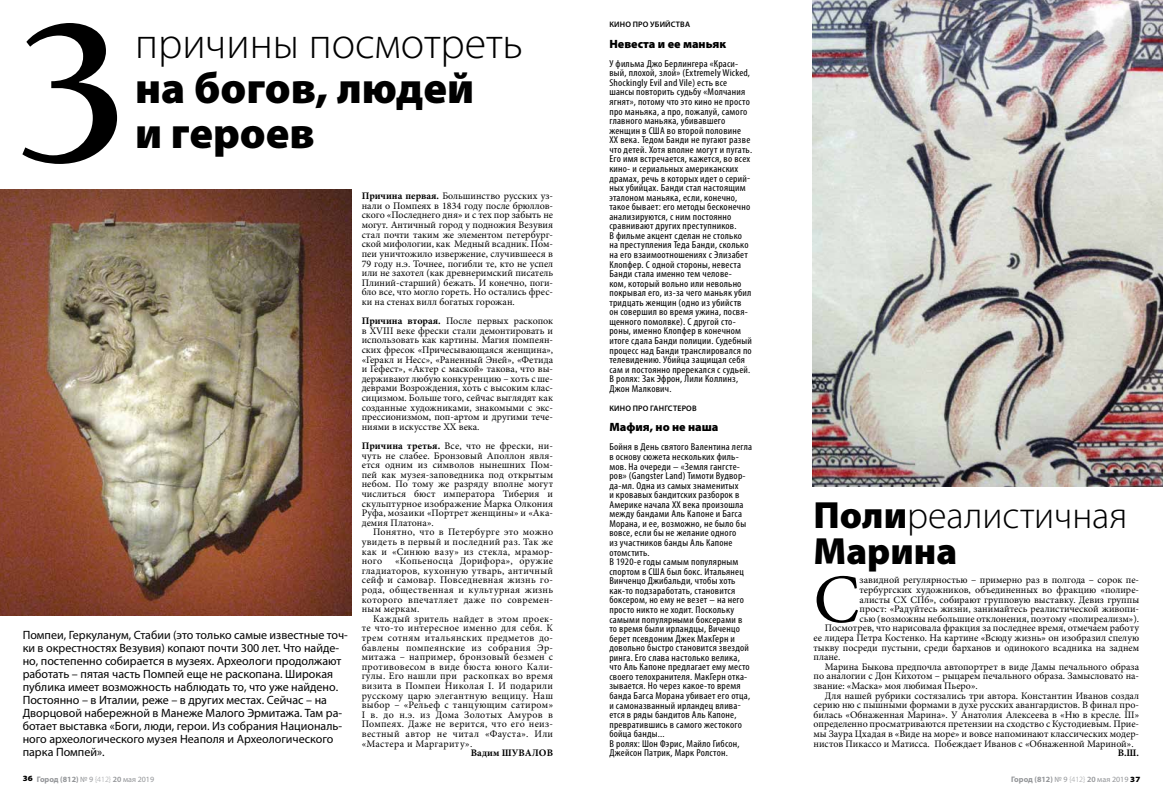
<style>
.page{position:relative;width:1163px;height:794px;background:#fff}
.page>*{position:absolute;margin:0;border:0;box-sizing:border-box;transform-origin:0 0}
.t1{font:69.1px "Minion Pro";color:#000}
.t2{font:900 44px/45px "Myriad Pro";color:#000}
.t3{font:300 44px "Myriad Pro";color:#000}
.t4{font:300 38px/36px "Myriad Pro";color:#000}
.t5{font:12px/13px "Myriad Pro";color:#000}
.t6{font:900 12px "Myriad Pro";color:#000}
.t7{font:10px/9.6px "Minion Pro";color:#000;text-align:justify}
.t8{font:condensed 10px/9.6px "Myriad Pro";letter-spacing:.02em;color:#000;scale:1.09 1}
.t9{font:700 10px "Minion Pro";letter-spacing:.005em;color:#000}
.t10{font:700 8px "Myriad Pro";color:#939598}
.t11{font:600 8px "Myriad Pro";letter-spacing:.08em;color:#000}
.s1{font-weight:700}
.s2{font-weight:900}
.s3{font-weight:900;color:#000}
.s4{font-weight:400}
.s5{font-weight:300}
.s6{font-weight:600}
</style>
<div class="page">
<img style="left:812px;top:0;width:350px;height:486px">
<svg style="left:22px;top:23px;width:95px;height:141px"></svg>
<img style="left:0;top:189px;width:351px;height:426px">
<h2 class="t3" style="left:135px;top:17px;width:389px">причины посмотреть</h2>
<h2 class="t2" style="left:135px;top:66px;width:340px">на богов, людей и героев</h2>
<p class="t7" style="left:361px;top:191px;width:193px"><span class="s1">Причина первая.</span> Большинство русских уз&shy;нали о Помпеях в 1834 году после брюллов&shy;ского «Последнего дня» и с тех пор забыть не могут. Античный город у подножия Везувия стал почти таким же элементом петербург&shy;ской мифологии, как Медный всадник. Пом&shy;пеи уничтожило извержение, случившееся в 79 году н.э. Точнее, погибли те, кто не успел или не захотел (как древнеримский писатель Плиний-старший) бежать. И конечно, поги&shy;бло все, что могло гореть. Но остались фрес&shy;ки на стенах вилл богатых горожан.</p>
<p class="t7" style="left:361px;top:316px;width:193px"><span class="s1">Причина вторая.</span> После первых раскопок в XVIII веке фрески стали демонтировать и использовать как картины. Магия помпеян&shy;ских фресок «Причесывающаяся женщина», «Геракл и Несс», «Раненный Эней», «Фетида и Гефест», «Актер с маской» такова, что вы&shy;держивают любую конкуренцию – хоть с ше&shy;деврами Возрождения, хоть с высоким клас&shy;сицизмом. Больше того, сейчас выглядят как созданные художниками, знакомыми с экс&shy;прессионизмом, поп-артом и другими тече&shy;ниями в искусстве ХХ века.</p>
<p class="t7" style="left:361px;top:441px;width:193px"><span class="s1">Причина третья.</span> Все, что не фрески, ни&shy;чуть не слабее. Бронзовый Аполлон явля&shy;ется одним из символов нынешних Пом&shy;пей как музея-заповедника под открытым небом. По тому же разряду вполне могут числиться бюст императора Тиберия и скульптурное изображение Марка Олкония Руфа, мозаики «Портрет женщины» и «Ака&shy;демия Платона».</p>
<p class="t7" style="left:361px;top:527px;width:193px;text-indent:11px">Понятно, что в Петербурге это можно увидеть в первый и последний раз. Так же как и «Синюю вазу» из стекла, мрамор&shy;ного</p>
<p class="t7" style="left:361px;top:556px;width:193px;text-indent:33px">«Копьеносца Дорифора», оружие гладиаторов, кухонную утварь, античный сейф и самовар. Повседневная жизнь го&shy;рода, общественная и культурная жизнь которого впечатляет даже по современ&shy;ным меркам.</p>
<p class="t7" style="left:361px;top:614px;width:193px;text-indent:11px">Каждый зритель найдет в этом проек&shy;те что-то интересное именно для себя. К трем сотням итальянских предметов до&shy;бавлены помпеянские из собрания Эр&shy;митажа – например, бронзовый безмен с противовесом в виде бюста юного Кали&shy;гулы. Его нашли при раскопках во время визита в Помпеи Николая I. И подарили русскому царю элегантную вещицу. Наш выбор – «Рельеф с танцующим сатиром» I в. до н.э. из Дома Золотых Амуров в Помпеях. Даже не верится, что его неиз&shy;вестный автор не читал «Фауста». Или «Мастера и Маргариту».</p>
<p class="t9" style="left:471px;top:746px;width:84px">Вадим Шувалов</p>
<p class="t5" style="left:23px;top:628px;width:327px">Помпеи, Геркуланум, Стабии (это только самые известные точ&shy;ки в окрестностях Везувия) копают почти 300 лет. Что найде&shy;но, постепенно собирается в музеях. Археологи продолжают работать – пятая часть Помпей еще не раскопана. Широкая публика имеет возможность наблюдать то, что уже найдено.<br>Постоянно – в Италии, реже – в других местах. Сейчас – на Дворцовой набережной в Манеже Малого Эрмитажа. Там ра&shy;ботает выставка «Боги, люди, герои. Из собрания Националь&shy;ного археологического музея Неаполя и Археологического парка Помпей».</p>
<p class="t11" style="left:609px;top:19px;width:30px">Кино про</p>
<p class="t11" style="left:650px;top:19px;width:36px">убийства</p>
<p class="t6" style="left:609px;top:37px;width:118px">Невеста и ее маньяк</p>
<p class="t8" style="left:609px;top:58px;width:132px">У фильма Джо Берлингера «Краси&shy;вый, плохой, злой» (Extremely Wicked, Shockingly Evil and Vile) есть все шансы повторить судьбу «Молчания ягнят», потому что это кино не просто про маньяка, а про, пожалуй, самого главного маньяка, убивавшего женщин в США во второй половине ХХ века. Тедом Банди не пугают разве что детей. Хотя вполне могут и пугать.<br>Его имя встречается, кажется, во всех кино- и сериальных американских драмах, речь в которых идет о серий&shy;ных убийцах. Банди стал настоящим эталоном маньяка, если, конечно, такое бывает: его методы бесконечно анализируются, с ним постоянно сравнивают других преступников.<br>В фильме акцент сделан не столько на преступления Теда Банди, сколько на его взаимоотношениях с Элизабет Клопфер. С одной стороны, невеста Банди стала именно тем челове-<br>ком, который вольно или невольно покрывал его, из-за чего маньяк убил тридцать женщин (одно из убийств он совершил во время ужина, посвя&shy;щенного помолвке). С другой сто&shy;роны, именно Клопфер в конечном итоге сдала Банди полиции. Судебный процесс над Банди транслировался по телевидению. Убийца защищал себя сам и постоянно пререкался с судьей.<br>В ролях: Зак Эфрон, Лили Коллинз, Джон Малкович.</p>
<p class="t11" style="left:609px;top:403px;width:30px">Кино про</p>
<p class="t11" style="left:650px;top:403px;width:38px">гангстеров</p>
<p class="t6" style="left:609px;top:420px;width:111px">Мафия, но не наша</p>
<p class="t8" style="left:609px;top:442px;width:132px">Бойня в День святого Валентина легла в основу сюжета нескольких филь&shy;мов. На очереди – «Земля гангсте&shy;ров» (Gangster Land) Тимоти Вудвор&shy;да-мл. Одна из самых знаменитых<br>и кровавых бандитских разборок в<br>Америке начала ХХ века произошла между бандами Аль Капоне и Багса<br>Морана, и ее, возможно, не было бы вовсе, если бы не желание одного<br>из участников банды Аль Капоне отомстить.<br>В 1920-е годы самым популярным спортом в США был бокс. Итальянец<br>Винченцо Джибальди, чтобы хоть как-то подзаработать, становится боксером, но ему не везет – на него просто никто не ходит. Поскольку самыми популярными боксерами в то время были ирландцы, Виченцо берет псевдоним Джек МакГерн и довольно быстро становится звездой ринга. Его слава настолько велика, что Аль Капоне предлагает ему место своего телохранителя. МакГерн отка&shy;зывается. Но через какое-то время банда Багса Морана убивает его отца, и самоназванный ирландец влива&shy;ется в ряды бандитов Аль Капоне, превратившись в самого жестокого бойца банды...<br>В ролях: Шон Фэрис, Майло Гибсон,<br>Джейсон Патрик, Марк Ролстон.</p>
<h3 class="t4" style="left:813px;top:497px;width:315px"><span class="s2">Поли</span>реалистичная<br><span class="s2">Марина</span></h3>
<h1 class="t1" style="left:813px;top:553px;width:47px">С</h1>
<p class="t7" style="left:859px;top:575px;width:281px">завидной регулярностью – примерно раз в полгода – сорок пе-</p>
<p class="t7" style="left:859px;top:585px;width:281px">тербургских художников, объединенных во фракцию «полире-</p>
<p class="t7" style="left:859px;top:594px;width:281px">алисты СХ СПб», собирают групповую выставку. Девиз группы</p>
<p class="t7" style="left:859px;top:604px;width:281px">прост: «Радуйтесь жизни, занимайтесь реалистической живопи-</p>
<p class="t7" style="left:859px;top:614px;width:281px">сью (возможны небольшие отклонения, поэтому «полиреализм»).</p>
<p class="t7" style="left:824px;top:623px;width:316px">Посмотрев, что нарисовала фракция за последнее время, отмечаем работу</p>
<p class="t7" style="left:813px;top:633px;width:327px">ее лидера Петра Костенко. На картине «Всюду жизнь» он изобразил спелую</p>
<p class="t7" style="left:813px;top:642px;width:327px">тыкву посреди пустыни, среди барханов и одинокого всадника на заднем</p>
<p class="t7" style="left:813px;top:652px;width:28px">плане.</p>
<p class="t7" style="left:824px;top:662px;width:316px">Марина Быкова предпочла автопортрет в виде Дамы печального образа</p>
<p class="t7" style="left:813px;top:671px;width:327px">по аналогии с Дон Кихотом – рыцарем печального образа. Замысловато на-</p>
<p class="t7" style="left:813px;top:681px;width:166px">звание: «Маска» моя любимая Пьеро».</p>
<p class="t7" style="left:824px;top:690px;width:316px">Для нашей рубрики состязались три автора. Константин Иванов создал</p>
<p class="t7" style="left:813px;top:700px;width:327px">серию ню с пышными формами в духе русских авангардистов. В финал про-</p>
<p class="t7" style="left:813px;top:710px;width:327px">билась «Обнаженная Марина». У Анатолия Алексеева в «Ню в кресле. III»</p>
<p class="t7" style="left:813px;top:719px;width:327px">определенно просматриваются претензии на сходство с Кустодиевым. Прие-</p>
<p class="t7" style="left:813px;top:729px;width:327px">мы Заура Цхадая в «Виде на море» и вовсе напоминают классических модер-</p>
<p class="t7" style="left:813px;top:738px;width:321px">нистов Пикассо и Матисса. Побеждает Иванов с «Обнаженной Мариной».</p>
<p class="t9" style="left:1117px;top:746px;width:23px">В.Ш.</p>
<p class="t10" style="left:23px;top:774px;width:133px"><span class="s3">36</span> Город (812) <span class="s4">№ 9</span> <span class="s5">{412}</span> <span class="s6">20</span> <span class="s4">мая 2019</span></p>
<p class="t10" style="left:1010px;top:774px;width:131px">Город (812) <span class="s4">№ 9</span> <span class="s5">{412}</span> <span class="s6">20</span> <span class="s4">мая 2019</span> <span class="s3">37</span></p>
</div>
